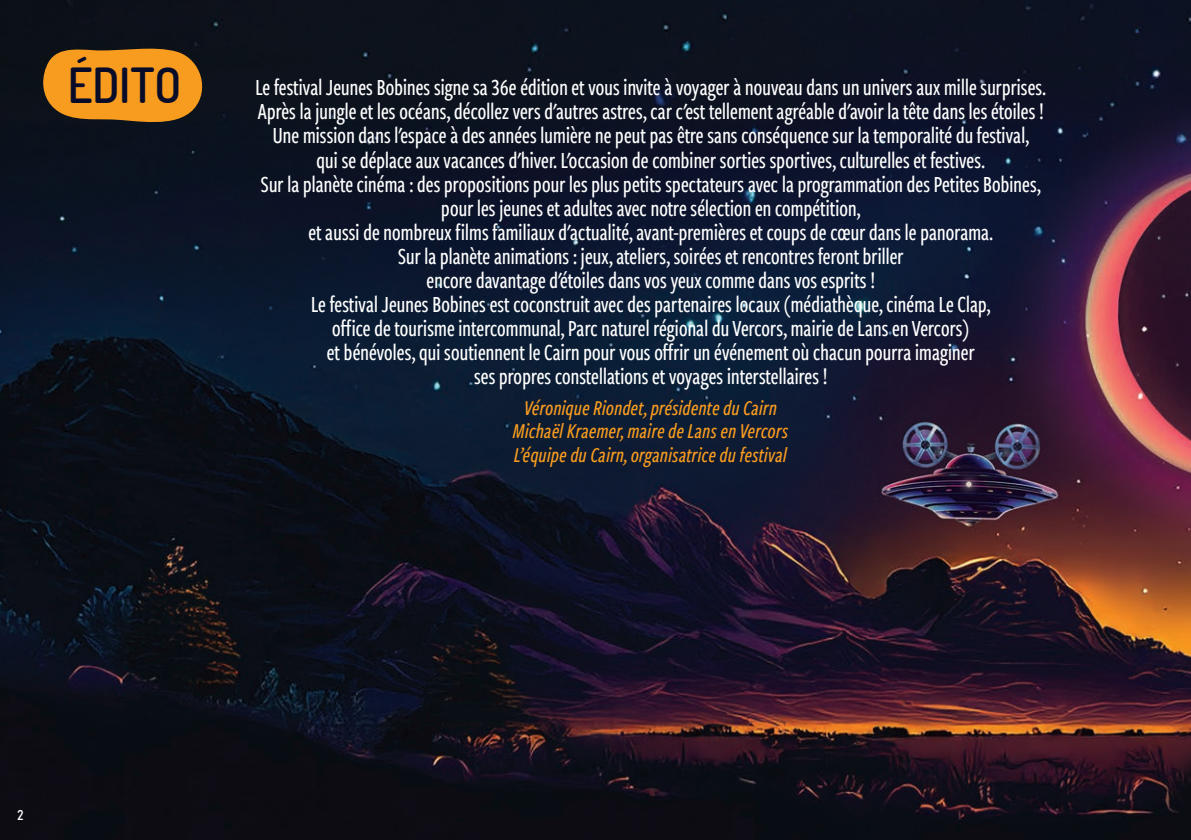
<style>
.page{position:relative;width:1191px;height:840px;background:#fff}
.page>*{position:absolute;margin:0;border:0;box-sizing:border-box;transform-origin:0 0}
.t1{font:600 48.4px "Dosis";letter-spacing:-.005em;color:#090c28}
.t2{font:500 24px/24px "Freight Sans Cmp Pro";letter-spacing:-.02em;color:#fff;text-align:center}
.t3{font:italic 22px "Freight Sans Cmp Pro Med";letter-spacing:-.01em;color:#f89c20}
.t4{font:14px "Bahnschrift";color:#fff}
</style>
<div class="page">
<img style="left:0;top:0;width:1191px;height:839px">
<svg style="left:43px;top:45px;width:167px;height:84px;background:#b7751e"></svg>
<p class="t1" style="left:68px;top:54px;width:115px">ÉDITO</p>
<p class="t2" style="left:255px;top:75px;width:792px">Le festival Jeunes Bobines signe sa 36e édition et vous invite à voyager à nouveau dans un univers aux mille surprises.<br>Après la jungle et les océans, décollez vers d'autres astres, car c'est tellement agréable d'avoir la tête dans les étoiles !<br>Une mission dans l'espace à des années lumière ne peut pas être sans conséquence sur la temporalité du festival,<br>qui se déplace aux vacances d'hiver. L'occasion de combiner sorties sportives, culturelles et festives.</p>
<p class="t2" style="left:261px;top:171px;width:782px">Sur la planète cinéma : des propositions pour les plus petits spectateurs avec la programmation des Petites Bobines, pour les jeunes et adultes avec notre sélection en compétition,<br>et aussi de nombreux films familiaux d'actualité, avant-premières et coups de cœur dans le panorama.</p>
<p class="t2" style="left:398px;top:243px;width:507px">Sur la planète animations : jeux, ateliers, soirées et rencontres feront briller encore davantage d'étoiles dans vos yeux comme dans vos esprits !</p>
<p class="t2" style="left:311px;top:291px;width:681px">Le festival Jeunes Bobines est coconstruit avec des partenaires locaux (médiathèque, cinéma Le Clap, office de tourisme intercommunal, Parc naturel régional du Vercors, mairie de Lans en Vercors)<br>et bénévoles, qui soutiennent le Cairn pour vous offrir un événement où chacun pourra imaginer<br>ses propres constellations et voyages interstellaires !</p>
<p class="t3" style="left:524px;top:393px;width:255px">Véronique Riondet, présidente du Cairn</p>
<p class="t3" style="left:513px;top:416px;width:277px">Michaël Kraemer, maire de Lans en Vercors</p>
<p class="t3" style="left:514px;top:439px;width:275px">L’équipe du Cairn, organisatrice du festival</p>
<p class="t4" style="left:17px;top:803px;width:8px">2</p>
</div>
